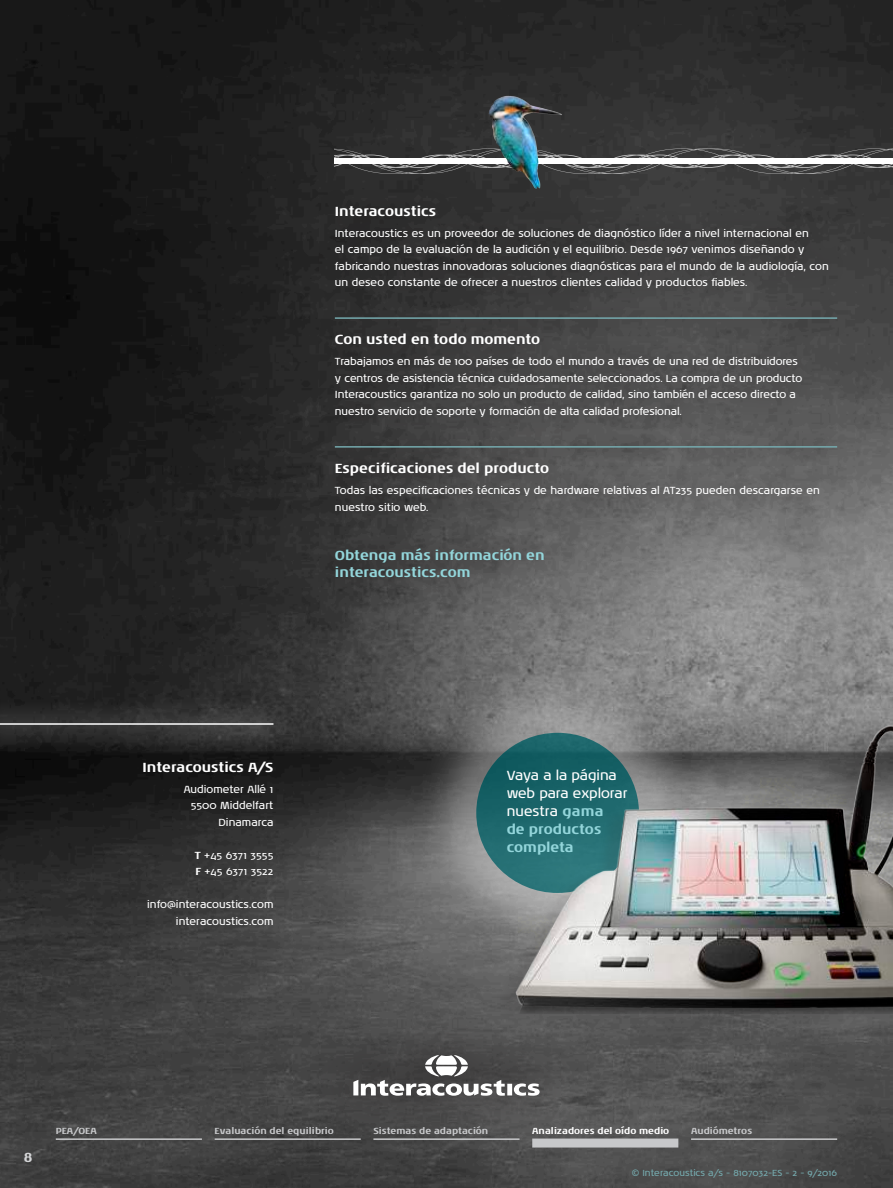
<style>
.page{position:relative;width:893px;height:1188px;background:#fff}
.page>*{position:absolute;margin:0;border:0;box-sizing:border-box;transform-origin:0 0}
.t1{font:700 13.5px "Noa LT Pro";color:#fff}
.t2{font:13.5px/18px "Noa LT Pro";letter-spacing:-.005em;color:#fff}
.t3{font:700 13.5px/16.5px "Noa LT Pro";color:#93d5da}
.t4{font:700 13.5px "Noa LT Pro";color:#d4d5d7}
.t5{font:10.5px/16.5px "Noa LT Pro";color:#fff}
.t6{font:700 9px "Noa LT Pro";color:#c7c8ca}
.t7{font:9px "Noa LT Pro";color:#75aaae}
.t8{font:700 9px "Noa LT Pro";color:#fff}
.s1{font-weight:700}
.s2{font-weight:700;color:#93d5da}
</style>
<div class="page">
<img style="left:0;top:0;width:893px;height:1188px">
<div style="left:0;top:699px;width:295px;height:49px;background:#fff;opacity:.55"></div>
<hr style="left:0;top:723px;width:273px;height:2px;background:#fff">
<div style="left:303px;top:1005px;width:286px;height:143px;background:#231f20;opacity:.41"></div>
<svg style="left:353px;top:1055px;width:187px;height:41px"></svg>
<svg style="left:335px;top:148px;width:558px;height:26px;background:#4f5354"></svg>
<div style="left:335px;top:159px;width:558px;height:5px;background:#fff"></div>
<img style="left:489px;top:96px;width:19px;height:18px">
<div style="left:317px;top:188px;width:536px;height:408px;background:#231f20;opacity:.75"></div>
<hr style="left:335px;top:317px;width:502px;height:2px;background:#75aaae">
<hr style="left:335px;top:446px;width:502px;height:2px;background:#75aaae">
<div style="left:412px;top:668px;width:291px;height:289px;background:#fff;opacity:.49"></div>
<div style="left:476px;top:733px;width:163px;height:160px;background:#196368;border-radius:50%"></div>
<div style="left:532px;top:1139px;width:146px;height:9px;background:#c7c8ca"></div>
<hr style="left:215px;top:1138px;width:146px;height:2px;background:#c7c8ca">
<hr style="left:56px;top:1138px;width:146px;height:2px;background:#c7c8ca">
<hr style="left:373px;top:1138px;width:147px;height:2px;background:#c7c8ca">
<hr style="left:691px;top:1138px;width:146px;height:2px;background:#c7c8ca">
<img style="left:499px;top:723px;width:394px;height:313px">
<p class="t1" style="left:335px;top:201px;width:103px">Interacoustics</p>
<p class="t5" style="left:335px;top:224px;width:495px">Interacoustics es un proveedor de soluciones de diagnóstico líder a nivel internacional en<br>el campo de la evaluación de la audición y el equilibrio. Desde 1967 venimos diseñando y fabricando nuestras innovadoras soluciones diagnósticas para el mundo de la audiología, con un deseo constante de ofrecer a nuestros clientes calidad y productos fiables.</p>
<p class="t1" style="left:335px;top:329px;width:207px">Con usted en todo momento</p>
<p class="t5" style="left:335px;top:353px;width:469px">Trabajamos en más de 100 países de todo el mundo a través de una red de distribuidores y centros de asistencia técnica cuidadosamente seleccionados. La compra de un producto Interacoustics garantiza no solo un producto de calidad, sino también el acceso directo a nuestro servicio de soporte y formación de alta calidad profesional.</p>
<p class="t1" style="left:335px;top:458px;width:216px">Especificaciones del producto</p>
<p class="t5" style="left:335px;top:482px;width:486px">Todas las especificaciones técnicas y de hardware relativas al AT235 pueden descargarse en nuestro sitio web.</p>
<p class="t3" style="left:335px;top:546px;width:211px">Obtenga más información en interacoustics.com</p>
<p class="t1" style="left:143px;top:757px;width:132px">Interacoustics A/S</p>
<p class="t5" style="left:184px;top:780px;width:91px;text-align:right">Audiometer Allé 1<br>5500 Middelfart<br>Dinamarca</p>
<p class="t5" style="left:195px;top:846px;width:80px"><span class="s1">T</span> +45 6371 3555<br><span class="s1">F</span> +45 6371 3522</p>
<p class="t5" style="left:147px;top:896px;width:128px;text-align:right">info@interacoustics.com interacoustics.com</p>
<p class="t2" style="left:507px;top:766px;width:122px">Vaya a la página web para explorar nuestra <span class="s2">gama<br>de productos completa</span></p>
<p class="t4" style="left:24px;top:1147px;width:10px">8</p>
<p class="t6" style="left:56px;top:1123px;width:42px">PEA/OEA</p>
<p class="t6" style="left:215px;top:1123px;width:121px">Evaluación del equilibrio</p>
<p class="t6" style="left:373px;top:1123px;width:116px">Sistemas de adaptación</p>
<p class="t8" style="left:532px;top:1123px;width:138px">Analizadores del oído medio</p>
<p class="t6" style="left:691px;top:1123px;width:63px">Audiómetros</p>
<p class="t7" style="left:632px;top:1166px;width:207px">© Interacoustics a/s - 8107032-ES - 2 - 9/2016</p>
</div>
